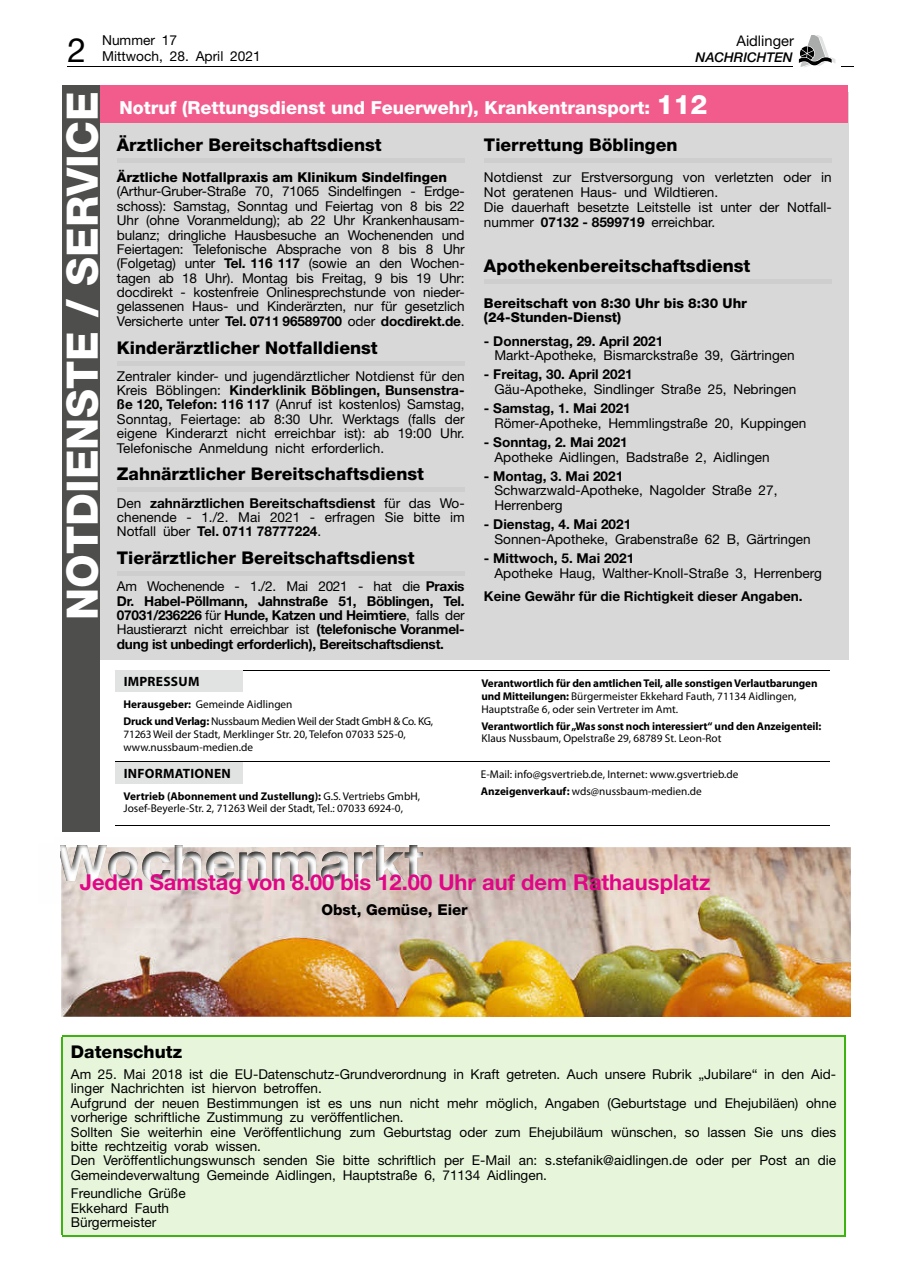
<style>
.page{position:relative;width:902px;height:1280px;background:#fff}
.page>*{position:absolute;margin:0;border:0;box-sizing:border-box;transform-origin:0 0}
.t1{font:800 43.35px "Helvetica Neue";color:#fff}
.t2{font:33.6px "Helvetica Neue";color:#000}
.t3{font:700 21.9px "Helvetica Neue";color:#e00685}
.t4{font:800 18px "Helvetica Neue";color:#fff}
.t5{font:800 17.55px "Helvetica Neue";color:#000}
.t6{font:800 15px "Helvetica Neue";color:#000}
.t7{font:14.7px "Helvetica Neue";color:#000}
.t8{font:13.65px/14.4px "Helvetica Neue";color:#000}
.t9{font:700 13.65px/14.4px "Helvetica Neue";color:#000;text-align:justify}
.t10{font:800 13.65px/14.7px "Helvetica Neue";color:#000}
.t11{font:700 13.5px "Myriad Pro";letter-spacing:.02em;color:#000}
.t12{font:italic 500 13.35px "Helvetica Neue";color:#000}
.t13{font:11.25px/12.8px "Myriad Pro";color:#000}
.t14{font:700 11.25px/12.8px "Myriad Pro";letter-spacing:-.01em;color:#000}
.t15{font:11.25px/17px "Myriad Pro";letter-spacing:-.02em;color:#000}
.s1{font-size:27px}
.s2{font-weight:700}
.s3{font-weight:400}
</style>
<div class="page">
<hr style="left:67px;top:66px;width:786px;height:1px;background:#000">
<div style="left:792px;top:59px;width:48px;height:10px;background:#fefefe"></div>
<svg style="left:798px;top:36px;width:37px;height:31px"></svg>
<div style="left:62px;top:92px;width:786px;height:568px;background:#d8d8d9"></div>
<hr style="left:117px;top:158px;width:347px;height:4px;background:#cecece">
<hr style="left:117px;top:361px;width:347px;height:4px;background:#cecece">
<hr style="left:117px;top:488px;width:347px;height:4px;background:#cecece">
<div style="left:117px;top:571px;width:347px;height:5px;background:#cecece"></div>
<hr style="left:484px;top:158px;width:347px;height:4px;background:#cecece">
<div style="left:484px;top:279px;width:347px;height:5px;background:#cecece"></div>
<div style="left:62px;top:85px;width:38px;height:747px;background:#4e4e4d"></div>
<div style="left:100px;top:85px;width:747px;height:38px;background:#f15c8d"></div>
<img style="left:61px;top:847px;width:789px;height:170px">
<img style="left:63px;top:870px;width:787px;height:147px">
<img style="left:60px;top:845px;width:358px;height:6px">
<img style="left:61px;top:847px;width:207px;height:35px">
<img style="left:268px;top:847px;width:155px;height:23px">
<img style="left:63px;top:870px;width:360px;height:12px">
<hr style="left:115px;top:670px;width:714px;height:1px;background:#000">
<div style="left:115px;top:670px;width:128px;height:22px;background:#e1e2e2"></div>
<hr style="left:115px;top:761px;width:714px;height:1px;background:#000">
<div style="left:115px;top:762px;width:128px;height:22px;background:#e1e2e2"></div>
<hr style="left:115px;top:825px;width:714px;height:1px;background:#000">
<div style="left:62px;top:1036px;width:782px;height:200px;background:#e7f6db"></div>
<hr style="left:62px;top:1035px;width:783px;height:2px;background:#3db311">
<hr style="left:62px;top:1037px;width:1px;height:198px;background:#3db311">
<hr style="left:843px;top:1037px;width:2px;height:198px;background:#3db311">
<hr style="left:62px;top:1235px;width:783px;height:1px;background:#3db311">
<h2 class="t2" style="left:67px;top:30px;width:20px">2</h2>
<p class="t8" style="left:102px;top:31px;width:160px;line-height:16.5px">Nummer 17<br>Mittwoch, 28. April 2021</p>
<p class="t7" style="left:736px;top:32px;width:59px">Aidlinger</p>
<p class="t12" style="left:695px;top:49px;width:98px">NACHRICHTEN</p>
<h1 class="t1" style="left:57px;top:620px;width:530px;rotate:-90deg">NOTDIENSTE / SERVICE</h1>
<h3 class="t4" style="left:119px;top:97px;width:589px">Notruf (Rettungsdienst und Feuerwehr), Krankentransport: <span class="s1">112</span></h3>
<p class="t5" style="left:117px;top:134px;width:266px">Ärztlicher Bereitschaftsdienst</p>
<p class="t10" style="left:117px;top:170px;width:331px">Ärztliche Notfallpraxis am Klinikum Sindelfingen</p>
<p class="t8" style="left:117px;top:184px;width:349px;text-align:justify">(Arthur-Gruber-Straße 70, 71065 Sindelfingen - Erdge&shy;schoss): Samstag, Sonntag und Feiertag von 8 bis 22<br>Uhr (ohne Voranmeldung); ab 22 Uhr Krankenhausam&shy;bulanz; dringliche Hausbesuche an Wochenenden und Feiertagen: Telefonische Absprache von 8 bis 8 Uhr (Folgetag) unter <span class="s2">Tel. 116 117</span> (sowie an den Wochen&shy;tagen ab 18 Uhr). Montag bis Freitag, 9 bis 19 Uhr: docdirekt - kostenfreie Onlinesprechstunde von nieder&shy;gelassenen Haus- und Kinderärzten, nur für gesetzlich Versicherte unter <span class="s2">Tel. 0711 96589700</span> oder <span class="s2">docdirekt.de</span>.</p>
<p class="t5" style="left:117px;top:337px;width:262px">Kinderärztlicher Notfalldienst</p>
<p class="t8" style="left:117px;top:368px;width:349px;text-align:justify">Zentraler kinder- und jugendärztlicher Notdienst für den Kreis Böblingen: <span class="s2">Kinderklinik Böblingen, Bunsenstra&shy;ße 120, Telefon: 116 117</span> (Anruf ist kostenlos) Samstag, Sonntag, Feiertage: ab 8:30 Uhr. Werktags (falls der eigene Kinderarzt nicht erreichbar ist): ab 19:00 Uhr.<br>Telefonische Anmeldung nicht erforderlich.</p>
<p class="t5" style="left:117px;top:464px;width:308px">Zahnärztlicher Bereitschaftsdienst</p>
<p class="t8" style="left:117px;top:495px;width:349px;text-align:justify">Den <span class="s2">zahnärztlichen Bereitschaftsdienst</span> für das Wo&shy;chenende - 1./2. Mai 2021 - erfragen Sie bitte im Notfall über <span class="s2">Tel. 0711 78777224</span>.</p>
<p class="t5" style="left:117px;top:547px;width:299px">Tierärztlicher Bereitschaftsdienst</p>
<p class="t9" style="left:117px;top:579px;width:349px"><span class="s3">Am Wochenende - 1./2. Mai 2021 - hat die</span> Praxis Dr. Habel-Pöllmann, Jahnstraße 51, Böblingen, Tel.<br>07031/236226 <span class="s3">für</span> Hunde, Katzen und Heimtiere<span class="s3">, falls der Haustierarzt nicht erreichbar ist</span> (telefonische Voranmel&shy;dung ist unbedingt erforderlich), Bereitschaftsdienst.</p>
<p class="t5" style="left:484px;top:134px;width:195px">Tierrettung Böblingen</p>
<p class="t8" style="left:484px;top:170px;width:349px">Notdienst zur Erstversorgung von verletzten oder in Not geratenen Haus- und Wildtieren.<br>Die dauerhaft besetzte Leitstelle ist unter der Notfall&shy;nummer <span class="s2">07132 - 8599719</span> erreichbar.</p>
<p class="t5" style="left:484px;top:255px;width:268px">Apothekenbereitschaftsdienst</p>
<p class="t10" style="left:484px;top:295px;width:264px">Bereitschaft von 8:30 Uhr bis 8:30 Uhr (24-Stunden-Dienst)</p>
<p class="t9" style="left:484px;top:333px;width:181px">- Donnerstag, 29. April 2021</p>
<p class="t8" style="left:494px;top:348px;width:302px">Markt-Apotheke, Bismarckstraße 39, Gärtringen</p>
<p class="t9" style="left:484px;top:367px;width:150px">- Freitag, 30. April 2021</p>
<p class="t8" style="left:494px;top:382px;width:303px">Gäu-Apotheke, Sindlinger Straße 25, Nebringen</p>
<p class="t9" style="left:484px;top:401px;width:148px">- Samstag, 1. Mai 2021</p>
<p class="t8" style="left:494px;top:416px;width:313px">Römer-Apotheke, Hemmlingstraße 20, Kuppingen</p>
<p class="t9" style="left:484px;top:435px;width:145px">- Sonntag, 2. Mai 2021</p>
<p class="t8" style="left:494px;top:449px;width:277px">Apotheke Aidlingen, Badstraße 2, Aidlingen</p>
<p class="t9" style="left:484px;top:468px;width:141px">- Montag, 3. Mai 2021</p>
<p class="t8" style="left:494px;top:483px;width:284px">Schwarzwald-Apotheke, Nagolder Straße 27,<br>Herrenberg</p>
<p class="t9" style="left:484px;top:517px;width:149px">- Dienstag, 4. Mai 2021</p>
<p class="t8" style="left:494px;top:532px;width:318px">Sonnen-Apotheke, Grabenstraße 62 B, Gärtringen</p>
<p class="t9" style="left:484px;top:551px;width:152px">- Mittwoch, 5. Mai 2021</p>
<p class="t8" style="left:494px;top:565px;width:329px">Apotheke Haug, Walther-Knoll-Straße 3, Herrenberg</p>
<p class="t9" style="left:484px;top:589px;width:320px">Keine Gewähr für die Richtigkeit dieser Angaben.</p>
<p class="t11" style="left:124px;top:673px;width:77px">iMPressUM</p>
<p class="t15" style="left:123px;top:696px;width:311px"><span class="s2">herausgeber:</span> Gemeinde Aidlingen<br><span class="s2">Druck und Verlag:</span> Nussbaum Medien Weil der Stadt GmbH &amp; Co. KG,</p>
<p class="t13" style="left:123px;top:728px;width:284px">71263 Weil der Stadt, Merklinger Str. 20, Telefon 07033 525-0, www.nussbaum-medien.de</p>
<p class="t11" style="left:124px;top:765px;width:109px">iNfOrMatiONeN</p>
<p class="t13" style="left:123px;top:789px;width:298px"><span class="s2">Vertrieb (abonnement und Zustellung):</span> G.S. Vertriebs GmbH,<br>Josef-Beyerle-Str. 2, 71263 Weil der Stadt, Tel.: 07033 6924-0,</p>
<p class="t14" style="left:481px;top:676px;width:337px">Verantwortlich für den amtlichen teil, alle sonstigen Verlautbarungen und Mitteilungen: <span class="s3">Bürgermeister Ekkehard Fauth, 71134 Aidlingen,<br>Hauptstraße 6, oder sein Vertreter im Amt.</span></p>
<p class="t14" style="left:481px;top:719px;width:341px">Verantwortlich für „Was sonst noch interessiert“ und den anzeigenteil:</p>
<p class="t13" style="left:481px;top:732px;width:241px">Klaus Nussbaum, Opelstraße 29, 68789 St. Leon-Rot</p>
<p class="t13" style="left:481px;top:766px;width:259px;line-height:17px">E-Mail: info@gsvertrieb.de, Internet: www.gsvertrieb.de <span class="s2">anzeigenverkauf:</span> wds@nussbaum-medien.de</p>
<h3 class="t3" style="left:80px;top:869px;width:632px">Jeden Samstag von 8.00 bis 12.00 Uhr auf dem Rathausplatz</h3>
<p class="t6" style="left:321px;top:900px;width:148px">Obst, Gemüse, Eier</p>
<p class="t5" style="left:71px;top:1041px;width:113px">Datenschutz</p>
<p class="t8" style="left:71px;top:1067px;width:766px">Am 25. Mai 2018 ist die EU-Datenschutz-Grundverordnung in Kraft getreten. Auch unsere Rubrik „Jubilare“ in den Aid&shy;linger Nachrichten ist hiervon betroffen.<br>Aufgrund der neuen Bestimmungen ist es uns nun nicht mehr möglich, Angaben (Geburtstage und Ehejubiläen) ohne vorherige schriftliche Zustimmung zu veröffentlichen.<br>Sollten Sie weiterhin eine Veröffentlichung zum Geburtstag oder zum Ehejubiläum wünschen, so lassen Sie uns dies bitte rechtzeitig vorab wissen.<br>Den Veröffentlichungswunsch senden Sie bitte schriftlich per E-Mail an: s.stefanik@aidlingen.de oder per Post an die Gemeindeverwaltung Gemeinde Aidlingen, Hauptstraße 6, 71134 Aidlingen.</p>
<p class="t8" style="left:71px;top:1186px;width:116px">Freundliche Grüße<br>Ekkehard Fauth<br>Bürgermeister</p>
</div>
